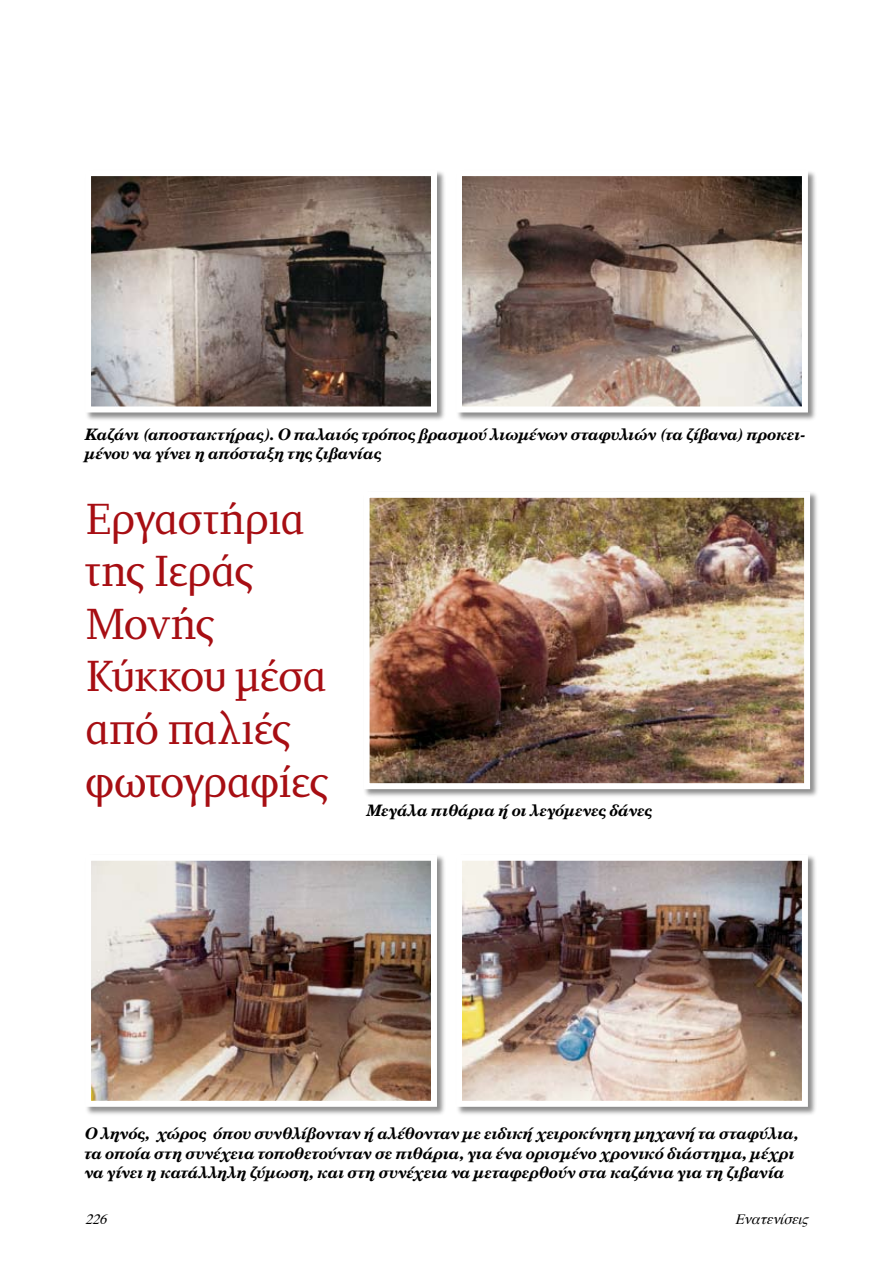
<style>
.page{position:relative;width:893px;height:1263px;background:#fff}
.page>*{position:absolute;margin:0;border:0;box-sizing:border-box;transform-origin:0 0}
.t1{font:45px/52.5px "PF Diplomat";letter-spacing:-.02em;color:#a70e13}
.t2{font:italic 15.75px/19.5px "UB Century Bold";color:#000}
.t3{font:italic 14.25px "Times";color:#000}
</style>
<div class="page">
<div style="left:84px;top:169px;width:362px;height:253px;background:#000;opacity:.45"></div>
<img style="left:92px;top:177px;width:338px;height:228px">
<div style="left:85px;top:170px;width:352px;height:242px;border:6px solid #fff"></div>
<div style="left:455px;top:169px;width:362px;height:253px;background:#000;opacity:.45"></div>
<img style="left:463px;top:177px;width:338px;height:228px">
<div style="left:456px;top:170px;width:352px;height:242px;border:6px solid #fff"></div>
<div style="left:84px;top:854px;width:362px;height:262px;background:#000;opacity:.45"></div>
<img style="left:92px;top:862px;width:338px;height:238px">
<div style="left:85px;top:855px;width:352px;height:252px;border:6px solid #fff"></div>
<div style="left:455px;top:854px;width:362px;height:262px;background:#000;opacity:.45"></div>
<img style="left:463px;top:862px;width:338px;height:238px">
<div style="left:456px;top:855px;width:352px;height:252px;border:6px solid #fff"></div>
<div style="left:363px;top:491px;width:456px;height:308px;background:#000;opacity:.45"></div>
<img style="left:371px;top:499px;width:432px;height:283px">
<div style="left:364px;top:492px;width:446px;height:297px;border:6px solid #fff"></div>
<p class="t2" style="left:85px;top:424px;width:722px">Καζάνι (αποστακτήρας). Ο παλαιός τρόπος βρασμού λιωμένων σταφυλιών (τα ζίβανα) προκει&shy;μένου να γίνει η απόσταξη της ζιβανίας</p>
<h1 class="t1" style="left:85px;top:494px;width:245px">Εργαστήρια της Ιεράς<br>Μονής<br>Κύκκου μέσα από παλιές φωτογραφίες</h1>
<p class="t2" style="left:367px;top:800px;width:287px">Μεγάλα πιθάρια ή οι λεγόμενες δάνες</p>
<p class="t2" style="left:85px;top:1123px;width:715px">Ο ληνός, χώρος όπου συνθλίβονταν ή αλέθονταν με ειδική χειροκίνητη μηχανή τα σταφύλια, τα οποία στη συνέχεια τοποθετούνταν σε πιθάρια, για ένα ορισμένο χρονικό διάστημα, μέχρι να γίνει η κατάλληλη ζύμωση, και στη συνέχεια να μεταφερθούν στα καζάνια για τη ζιβανία</p>
<p class="t3" style="left:85px;top:1205px;width:29px">226</p>
<p class="t3" style="left:735px;top:1205px;width:81px">Eνατενίσεις</p>
</div>
